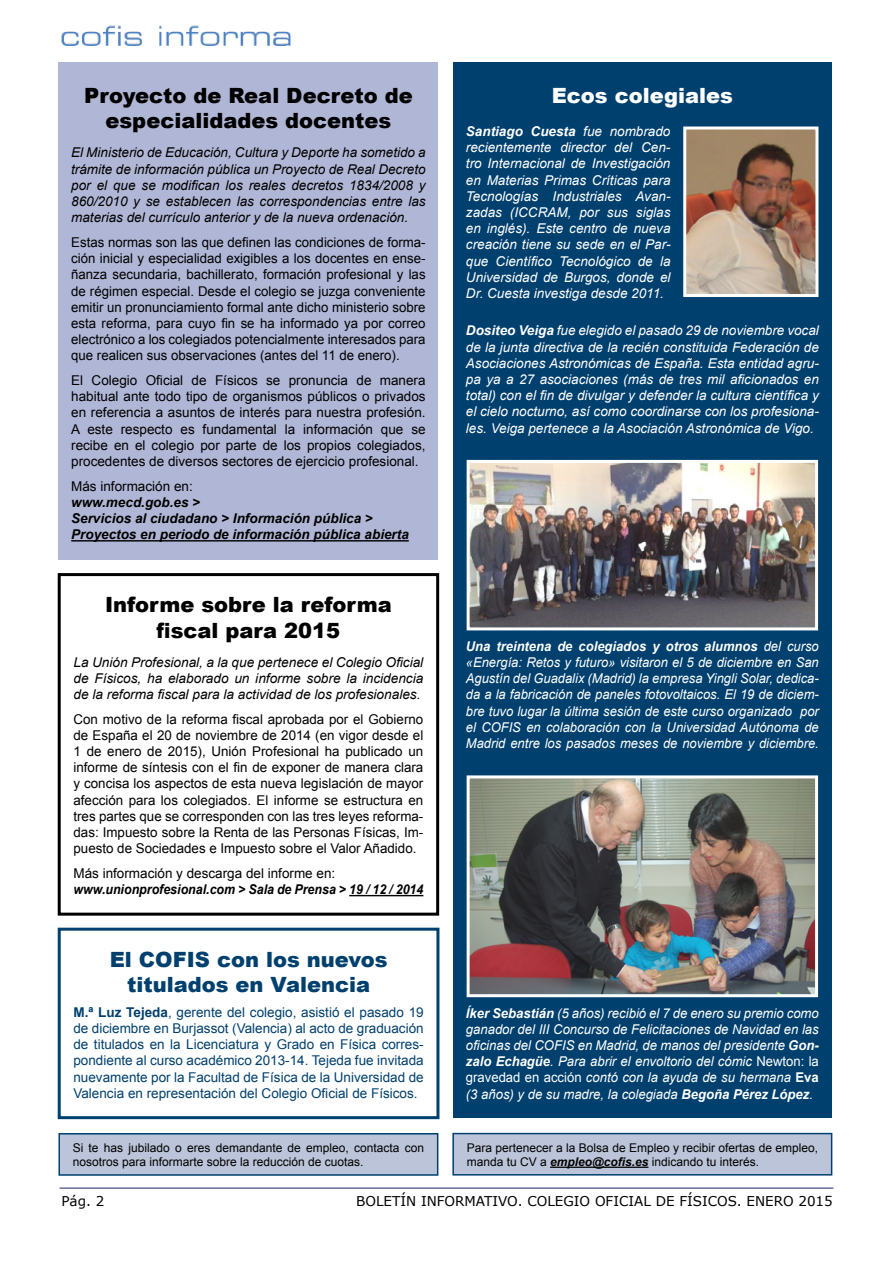
<style>
.page{position:relative;width:893px;height:1263px;background:#fff}
.page>*{position:absolute;margin:0;border:0;box-sizing:border-box;transform-origin:0 0}
.t1{font:900 21px/25.2px "Arial";color:#000;text-align:center}
.t2{font:900 21px/25.2px "Arial";color:#00406e;text-align:center}
.t3{font:900 21px "Arial";color:#fff}
.t4{font:13.5px/16.2px "Arial";color:#000;text-align:justify}
.t5{font:italic 13.5px/16.2px "Arial";color:#fff;text-align:justify}
.t6{font:italic 13.5px/16.2px "Arial";color:#000;text-align:justify}
.t7{font:italic 13.5px/16.2px "Arial";color:#fff;text-align:justify;scale:.96 1}
.t8{font:13.5px/16.2px "Arial";color:#00406e;text-align:justify}
.t9{font:italic 700 13.5px/16.2px "Arial";color:#000}
.t10{font:13.5px "Verdana";color:#000}
.t11{font:italic 700 13.5px "Arial";color:#000;scale:.92 1}
.t12{font:12px/14.4px "Arial";color:#000}
.s1{font-weight:700}
.s2{font-style:normal}
.s3{font-weight:700;font-style:normal}
.s4{font-weight:700;font-style:italic}
</style>
<div class="page">
<hr style="left:60px;top:1187px;width:773px;height:2px;background:#6d6a9d">
<img style="left:61px;top:26px;width:230px;height:20px">
<div style="left:453px;top:1133px;width:379px;height:42px;background:#bbc4d8"></div>
<hr style="left:550px;top:1166px;width:98px;height:2px;background:#000">
<div style="left:452px;top:1133px;width:380px;height:42px;border:2px solid #00406e"></div>
<div style="left:59px;top:1134px;width:379px;height:41px;background:#bbc4d8"></div>
<div style="left:58px;top:1133px;width:380px;height:43px;border:2px solid #00406e"></div>
<div style="left:453px;top:62px;width:379px;height:1056px;background:#00406e"></div>
<img style="left:687px;top:130px;width:127px;height:163px">
<div style="left:683px;top:126px;width:135px;height:171px;border:3px solid #fff"></div>
<div style="left:58px;top:63px;width:380px;height:497px;background:#b0b7d6"></div>
<hr style="left:71px;top:540px;width:338px;height:1px;background:#000">
<img style="left:471px;top:464px;width:343px;height:162px">
<div style="left:467px;top:460px;width:351px;height:170px;border:3px solid #fff"></div>
<img style="left:471px;top:779px;width:343px;height:214px">
<div style="left:467px;top:775px;width:351px;height:222px;border:3px solid #fff"></div>
<div style="left:58px;top:928px;width:381px;height:191px;border:3px solid #00406e"></div>
<hr style="left:349px;top:895px;width:74px;height:1px;background:#000">
<div style="left:58px;top:573px;width:381px;height:343px;border:3px solid #000"></div>
<h1 class="t1" style="left:84px;top:83px;width:330px">Proyecto de Real Decreto de especialidades docentes</h1>
<p class="t6" style="left:71px;top:145px;width:356px">El Ministerio de Educación, Cultura y Deporte ha sometido a trámite de información pública un Proyecto de Real Decreto por el que se modifican los reales decretos 1834/2008 y 860/2010 y se establecen las correspondencias entre las materias del currículo anterior y de la nueva ordenación.</p>
<p class="t4" style="left:71px;top:234px;width:356px">Estas normas son las que definen las condiciones de forma&shy;ción inicial y especialidad exigibles a los docentes en ense&shy;ñanza secundaria, bachillerato, formación profesional y las de régimen especial. Desde el colegio se juzga conveniente emitir un pronunciamiento formal ante dicho ministerio sobre esta reforma, para cuyo fin se ha informado ya por correo electrónico a los colegiados potencialmente interesados para que realicen sus observaciones (antes del 11 de enero).</p>
<p class="t4" style="left:71px;top:372px;width:356px">El Colegio Oficial de Físicos se pronuncia de manera habitual ante todo tipo de organismos públicos o privados en referencia a asuntos de interés para nuestra profesión.<br>A este respecto es fundamental la información que se recibe en el colegio por parte de los propios colegiados, procedentes de diversos sectores de ejercicio profesional.</p>
<p class="t4" style="left:71px;top:478px;width:123px">Más información en:</p>
<p class="t9" style="left:71px;top:495px;width:339px">www.mecd.gob.es &gt;<br>Servicios al ciudadano &gt; Información pública &gt;<br>Proyectos en periodo de información pública abierta</p>
<h1 class="t1" style="left:105px;top:592px;width:288px">Informe sobre la reforma fiscal para 2015</h1>
<p class="t6" style="left:73px;top:654px;width:351px">La Unión Profesional, a la que pertenece el Colegio Oficial de Físicos, ha elaborado un informe sobre la incidencia de la reforma fiscal para la actividad de los profesionales.</p>
<p class="t4" style="left:73px;top:711px;width:351px">Con motivo de la reforma fiscal aprobada por el Gobierno de España el 20 de noviembre de 2014 (en vigor desde el 1 de enero de 2015), Unión Profesional ha publicado un informe de síntesis con el fin de exponer de manera clara y concisa los aspectos de esta nueva legislación de mayor afección para los colegiados. El informe se estructura en tres partes que se corresponden con las tres leyes reforma&shy;das: Impuesto sobre la Renta de las Personas Físicas, Im&shy;puesto de Sociedades e Impuesto sobre el Valor Añadido.</p>
<p class="t4" style="left:73px;top:865px;width:263px">Más información y descarga del informe en:</p>
<p class="t11" style="left:73px;top:881px;width:382px">www.unionprofesional.com &gt; Sala de Prensa &gt; 19 / 12 / 2014</p>
<h1 class="t2" style="left:110px;top:946px;width:279px">El COFIS con los nuevos titulados en Valencia</h1>
<p class="t8" style="left:73px;top:1004px;width:352px"><span class="s1">M.ª Luz Tejeda</span>, gerente del colegio, asistió el pasado 19 de diciembre en Burjassot (Valencia) al acto de graduación de titulados en la Licenciatura y Grado en Física corres&shy;pondiente al curso académico 2013-14. Tejeda fue invitada nuevamente por la Facultad de Física de la Universidad de Valencia en representación del Colegio Oficial de Físicos.</p>
<p class="t12" style="left:73px;top:1140px;width:353px">Si te has jubilado o eres demandante de empleo, contacta con nosotros para informarte sobre la reducción de cuotas.</p>
<h1 class="t3" style="left:552px;top:80px;width:183px">Ecos colegiales</h1>
<p class="t5" style="left:466px;top:123px;width:206px"><span class="s1">Santiago Cuesta</span> fue nombrado recientemente director del Cen&shy;tro Internacional de Investigación en Materias Primas Críticas para Tecnologías Industriales Avan&shy;zadas (ICCRAM, por sus siglas en inglés). Este centro de nueva creación tiene su sede en el Par&shy;que Científico Tecnológico de la Universidad de Burgos, donde el Dr. Cuesta investiga desde 2011.</p>
<p class="t5" style="left:466px;top:323px;width:354px"><span class="s1">Dositeo Veiga</span> fue elegido el pasado 29 de noviembre vocal de la junta directiva de la recién constituida Federación de Asociaciones Astronómicas de España. Esta entidad agru&shy;pa ya a 27 asociaciones (más de tres mil aficionados en total) con el fin de divulgar y defender la cultura científica y el cielo nocturno, así como coordinarse con los profesiona&shy;les. Veiga pertenece a la Asociación Astronómica de Vigo.</p>
<p class="t7" style="left:466px;top:638px;width:369px"><span class="s1">Una treintena de colegiados y otros alumnos</span> del curso «Energía: Retos y futuro» visitaron el 5 de diciembre en San Agustín del Guadalix (Madrid) la empresa Yingli Solar, dedica&shy;da a la fabricación de paneles fotovoltaicos. El 19 de diciem&shy;bre tuvo lugar la última sesión de este curso organizado por el COFIS en colaboración con la Universidad Autónoma de Madrid entre los pasados meses de noviembre y diciembre.</p>
<p class="t5" style="left:466px;top:1005px;width:354px"><span class="s1">Íker Sebastián</span> (5 años) recibió el 7 de enero su premio como ganador del III Concurso de Felicitaciones de Navidad en las oficinas del COFIS en Madrid, de manos del presidente <span class="s1">Gon&shy;zalo Echagüe</span>. Para abrir el envoltorio del cómic <span class="s2">Newton: la gravedad en acción</span> contó con la ayuda de su hermana <span class="s3">Eva </span>(3 años) y de su madre, la colegiada <span class="s1">Begoña Pérez López</span>.</p>
<p class="t12" style="left:467px;top:1140px;width:353px">Para pertenecer a la Bolsa de Empleo y recibir ofertas de empleo, manda tu CV a <span class="s4">empleo@cofis.es</span> indicando tu interés.</p>
<p class="t10" style="left:61px;top:1193px;width:44px">Pág. 2</p>
<p class="t10" style="left:356px;top:1193px;width:478px">BOLETÍN INFORMATIVO. COLEGIO OFICIAL DE FÍSICOS. ENERO 2015</p>
</div>
